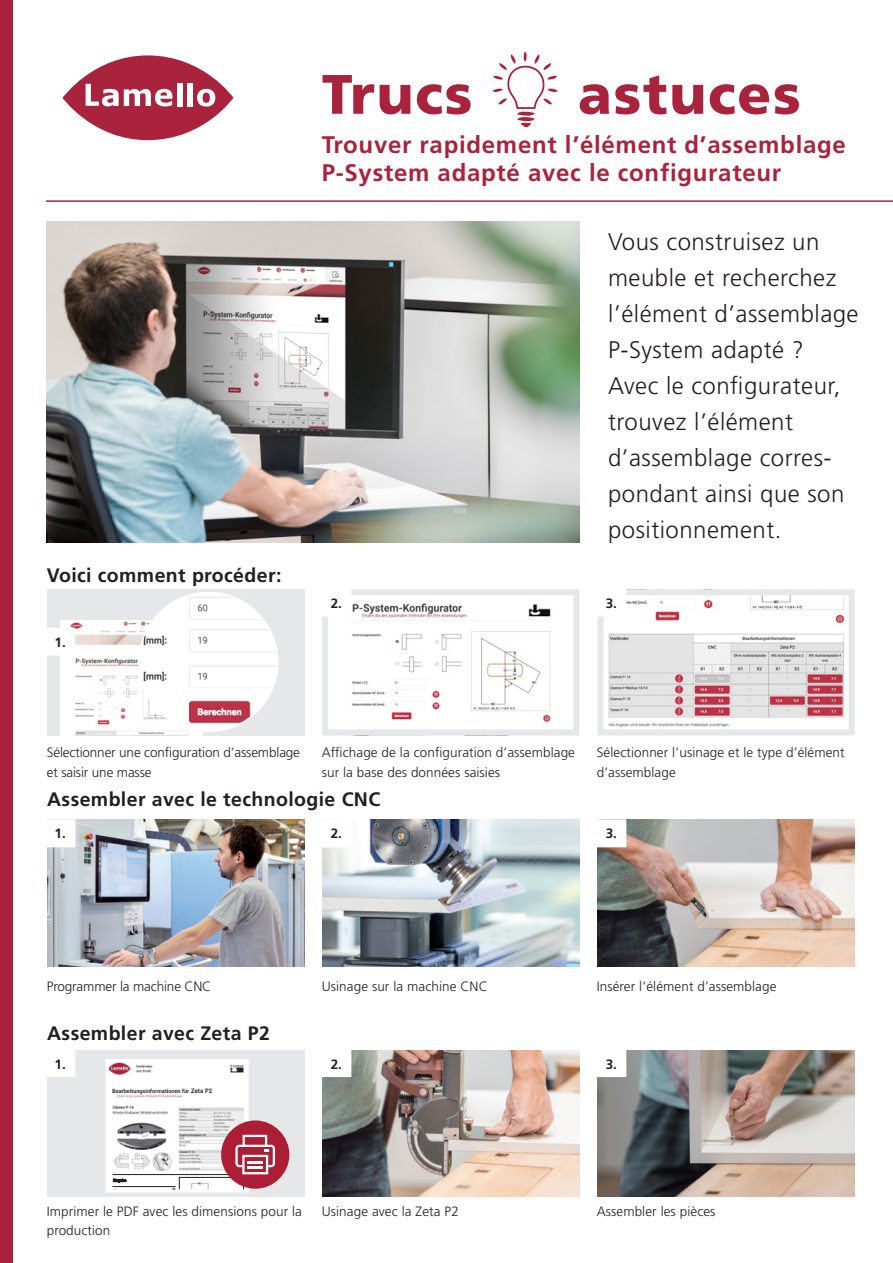
<style>
.page{position:relative;width:893px;height:1263px;background:#fff}
.page>*{position:absolute;margin:0;border:0;box-sizing:border-box;transform-origin:0 0}
.Titel{font:900 55.5px "Frutiger LT Pro";letter-spacing:.03em;color:#a9233d}
.Untertitel-klein{font:300 24px/36px "Frutiger LT Pro";letter-spacing:.02em;color:#231f20}
.Untertitel{font:700 24px/28.5px "Frutiger LT Pro";letter-spacing:.03em;color:#a9233d}
.Untertitel-klein-2{font:700 19.5px "Frutiger LT Pro";letter-spacing:.02em;color:#231f20}
.Text{font:300 13.5px/19.5px "Frutiger LT Pro";letter-spacing:.005em;color:#231f20}
.Zahlen{font:700 13.5px "Frutiger LT Pro";color:#231f20}
.t1{font:2.4px "Roboto";color:#231f20}
</style>
<div class="page">
<svg style="left:63px;top:55px;width:170px;height:85px;background:#b6445a"></svg>
<div style="left:177px;top:83px;width:6px;height:23px;background:#fff"></div>
<div style="left:188px;top:83px;width:5px;height:23px;background:#fff"></div>
<svg style="left:197px;top:89px;width:18px;height:18px"></svg>
<svg style="left:86px;top:84px;width:86px;height:22px"></svg>
<img style="left:47px;top:221px;width:533px;height:322px">
<img style="left:322px;top:820px;width:257px;height:146px">
<img style="left:352px;top:603px;width:199px;height:119px">
<div style="left:322px;top:589px;width:257px;height:146px;border:6px solid #e6e7e9"></div>
<img style="left:608px;top:596px;width:236px;height:131px">
<div style="left:597px;top:589px;width:258px;height:146px;border:6px solid #e6e7e9"></div>
<img style="left:322px;top:1050px;width:257px;height:147px">
<img style="left:597px;top:820px;width:257px;height:146px">
<img style="left:597px;top:1050px;width:257px;height:147px">
<img style="left:47px;top:820px;width:257px;height:146px">
<div style="left:47px;top:589px;width:257px;height:146px;background:#e6e7e9"></div>
<img style="left:60px;top:621px;width:142px;height:114px">
<div style="left:47px;top:1050px;width:257px;height:147px;background:#e6e7e9"></div>
<div style="left:46px;top:820px;width:29px;height:26px;background:#fff"></div>
<div style="left:46px;top:628px;width:29px;height:27px;background:#fff"></div>
<div style="left:46px;top:1051px;width:29px;height:25px;background:#fff"></div>
<div style="left:45px;top:1050px;width:30px;height:27px;border:2px solid #fff"></div>
<div style="left:322px;top:820px;width:29px;height:26px;background:#fff"></div>
<div style="left:322px;top:589px;width:29px;height:27px;background:#fff"></div>
<div style="left:322px;top:1051px;width:29px;height:25px;background:#fff"></div>
<div style="left:597px;top:820px;width:29px;height:26px;background:#fff"></div>
<div style="left:597px;top:589px;width:29px;height:27px;background:#fff"></div>
<div style="left:597px;top:1051px;width:29px;height:25px;background:#fff"></div>
<div style="left:0;top:0;width:13px;height:1263px;background:#a9233d"></div>
<hr style="left:46px;top:200px;width:847px;height:2px;background:#a9233d">
<img style="left:139px;top:592px;width:139px;height:139px;border-radius:69px">
<svg style="left:105px;top:1059px;width:184px;height:134px"></svg>
<svg style="left:493px;top:52px;width:65px;height:75px"></svg>
<p class="Titel" style="left:322px;top:61px;width:152px">Trucs</p>
<p class="Titel" style="left:578px;top:61px;width:224px">astuces</p>
<p class="Untertitel" style="left:322px;top:130px;width:526px">Trouver rapidement l’élément d’assemblage<br>P-System adapté avec le configurateur</p>
<p class="Untertitel-klein-2" style="left:47px;top:564px;width:236px">Voici comment procéder:</p>
<p class="Zahlen" style="left:55px;top:634px;width:13px">1.</p>
<p class="Zahlen" style="left:331px;top:595px;width:13px">2.</p>
<p class="Untertitel-klein" style="left:608px;top:224px;width:252px">Vous construisez un meuble et recherchez l’élément d’assemblage<br>P-System adapté ?<br>Avec le configurateur, trouvez l’élément d’assemblage corres&shy;pondant ainsi que son positionnement.</p>
<p class="Zahlen" style="left:606px;top:595px;width:13px">3.</p>
<p class="Text" style="left:47px;top:743px;width:255px">Sélectionner une configuration d’assemblage et saisir une masse</p>
<p class="Text" style="left:322px;top:743px;width:255px">Affichage de la configuration d’assemblage sur la base des données saisies</p>
<p class="Text" style="left:597px;top:743px;width:249px">Sélectionner l’usinage et le type d’élément d’assemblage</p>
<p class="Untertitel-klein-2" style="left:47px;top:788px;width:335px">Assembler avec le technologie CNC</p>
<p class="Zahlen" style="left:55px;top:826px;width:13px">1.</p>
<p class="Zahlen" style="left:331px;top:826px;width:13px">2.</p>
<p class="Zahlen" style="left:606px;top:826px;width:13px">3.</p>
<p class="Text" style="left:47px;top:977px;width:166px">Programmer la machine CNC</p>
<p class="Untertitel-klein-2" style="left:47px;top:1022px;width:224px">Assembler avec Zeta P2</p>
<p class="Zahlen" style="left:55px;top:1056px;width:13px">1.</p>
<p class="Text" style="left:322px;top:977px;width:167px">Usinage sur la machine CNC</p>
<p class="Zahlen" style="left:331px;top:1056px;width:13px">2.</p>
<p class="t1" style="left:113px;top:1188px;width:6px">α [°]:</p>
<p class="Text" style="left:47px;top:1201px;width:257px">Imprimer le PDF avec les dimensions pour la production</p>
<p class="Text" style="left:322px;top:1201px;width:139px">Usinage avec la Zeta P2</p>
<p class="Text" style="left:597px;top:977px;width:181px">Insérer l’élément d’assemblage</p>
<p class="Zahlen" style="left:606px;top:1056px;width:13px">3.</p>
<p class="Text" style="left:597px;top:1201px;width:120px">Assembler les pièces</p>
</div>
